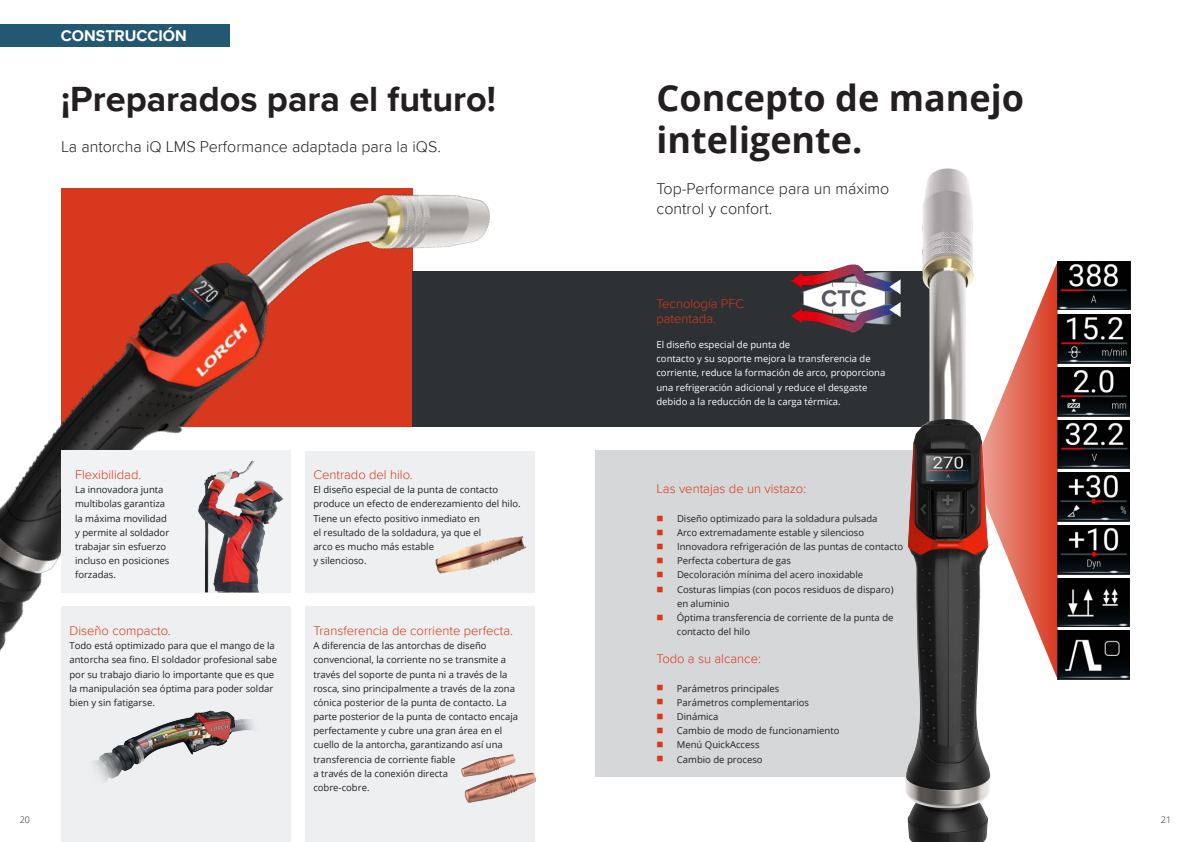
<style>
.page{position:relative;width:1191px;height:842px;background:#fff}
.page>*{position:absolute;margin:0;border:0;box-sizing:border-box;transform-origin:0 0}
.t1{font:700 36px "Open Sans";color:#231f20}
.t2{font:700 36px "Proxima Nova";color:#231f20}
.t3{font:300 16px/20px "Proxima Nova";color:#231f20}
.t4{font:700 16px "Proxima Nova";color:#fff}
.t5{font:300 13px/15px "Proxima Nova";color:#d8381e}
.t6{font:9.5px/14.2px "Open Sans";color:#231f20}
.t7{font:9.5px/14.2px "Open Sans";color:#fff}
.t8{font:9.5px "Wingdings";color:#d8381e}
.t9{font:300 9px "Open Sans";color:#231f20}
</style>
<div class="page">
<img style="left:0;top:188px;width:500px;height:464px">
<div style="left:595px;top:451px;width:352px;height:326px;background:#d6d7d9"></div>
<div style="left:0;top:24px;width:230px;height:23px;background:#235872"></div>
<div style="left:61px;top:607px;width:230px;height:235px;background:#edeff0"></div>
<div style="left:305px;top:451px;width:229px;height:141px;background:#edeff0"></div>
<div style="left:305px;top:607px;width:229px;height:235px;background:#edeff0"></div>
<img style="left:461px;top:754px;width:75px;height:48px">
<img style="left:92px;top:710px;width:162px;height:72px">
<img style="left:435px;top:536px;width:91px;height:38px">
<div style="left:61px;top:451px;width:230px;height:142px;background:#f0f2f3"></div>
<img style="left:198px;top:461px;width:85px;height:132px">
<div style="left:1051px;top:263px;width:6px;height:415px;background:#d93e25"></div>
<img style="left:1057px;top:631px;width:73px;height:49px">
<img style="left:1057px;top:261px;width:73px;height:49px">
<img style="left:1057px;top:315px;width:73px;height:48px">
<img style="left:1057px;top:367px;width:73px;height:49px">
<img style="left:1057px;top:420px;width:73px;height:49px">
<img style="left:1057px;top:473px;width:73px;height:48px">
<img style="left:1057px;top:526px;width:73px;height:48px">
<img style="left:1057px;top:578px;width:73px;height:49px">
<div style="left:412px;top:271px;width:534px;height:156px;background:#2e3134"></div>
<img style="left:791px;top:265px;width:55px;height:66px">
<img style="left:846px;top:168px;width:205px;height:674px">
<p class="t4" style="left:61px;top:23px;width:127px">CONSTRUCCIÓN</p>
<p class="t2" style="left:61px;top:72px;width:436px">¡Preparados para el futuro!</p>
<p class="t3" style="left:61px;top:135px;width:381px">La antorcha iQ LMS Performance adaptada para la iQS.</p>
<p class="t5" style="left:75px;top:467px;width:68px">Flexibilidad.</p>
<p class="t6" style="left:75px;top:482px;width:90px">La innovadora junta</p>
<p class="t6" style="left:75px;top:497px;width:92px">multibolas garantiza</p>
<p class="t6" style="left:75px;top:511px;width:93px">la máxima movilidad</p>
<p class="t6" style="left:75px;top:525px;width:96px">y permite al soldador</p>
<p class="t6" style="left:75px;top:539px;width:93px">trabajar sin esfuerzo</p>
<p class="t6" style="left:75px;top:553px;width:96px">incluso en posiciones</p>
<p class="t6" style="left:75px;top:567px;width:42px">forzadas.</p>
<p class="t5" style="left:69px;top:622px;width:103px">Diseño compacto.</p>
<p class="t6" style="left:69px;top:638px;width:209px">Todo está optimizado para que el mango de la antorcha sea fino. El soldador profesional sabe por su trabajo diario lo importante que es que la manipulación sea óptima para poder soldar bien y sin fatigarse.</p>
<p class="t5" style="left:313px;top:467px;width:101px">Centrado del hilo.</p>
<p class="t6" style="left:313px;top:482px;width:186px">El diseño especial de la punta de contacto</p>
<p class="t6" style="left:313px;top:497px;width:209px">produce un efecto de enderezamiento del hilo.<br>Tiene un efecto positivo inmediato en</p>
<p class="t6" style="left:313px;top:525px;width:169px">el resultado de la soldadura, ya que el</p>
<p class="t6" style="left:313px;top:539px;width:122px">arco es mucho más estable</p>
<p class="t6" style="left:313px;top:553px;width:55px">y silencioso.</p>
<p class="t5" style="left:313px;top:622px;width:201px">Transferencia de corriente perfecta.</p>
<p class="t6" style="left:313px;top:638px;width:175px">A diferencia de las antorchas de diseño</p>
<p class="t6" style="left:313px;top:653px;width:206px">convencional, la corriente no se transmite a través del soporte de punta ni a través de la rosca, sino principalmente a través de la zona cónica posterior de la punta de contacto. La parte posterior de la punta de contacto encaja perfectamente y cubre una gran área en el</p>
<p class="t6" style="left:313px;top:738px;width:191px">cuello de la antorcha, garantizando así una transferencia de corriente fiable<br>a través de la conexión directa cobre-cobre.</p>
<p class="t1" style="left:656px;top:72px;width:369px">Concepto de manejo</p>
<p class="t1" style="left:656px;top:115px;width:207px">inteligente.</p>
<p class="t3" style="left:656px;top:178px;width:234px">Top-Performance para un máximo control y confort.</p>
<p class="t5" style="left:656px;top:296px;width:89px">Tecnología PFC patentada.</p>
<p class="t7" style="left:656px;top:337px;width:230px">El diseño especial de punta de<br>contacto y su soporte mejora la transferencia de corriente, reduce la formación de arco, proporciona una refrigeración adicional y reduce el desgaste debido a la reducción de la carga térmica.</p>
<p class="t5" style="left:656px;top:481px;width:151px">Las ventajas de un vistazo:</p>
<p class="t8" style="left:656px;top:513px;width:9px">■</p>
<p class="t6" style="left:677px;top:511px;width:202px">Diseño optimizado para la soldadura pulsada</p>
<p class="t8" style="left:656px;top:527px;width:9px">■</p>
<p class="t6" style="left:677px;top:525px;width:189px">Arco extremadamente estable y silencioso</p>
<p class="t8" style="left:656px;top:541px;width:9px">■</p>
<p class="t6" style="left:677px;top:539px;width:228px">Innovadora refrigeración de las puntas de contacto</p>
<p class="t8" style="left:656px;top:556px;width:9px">■</p>
<p class="t6" style="left:677px;top:553px;width:115px">Perfecta cobertura de gas</p>
<p class="t8" style="left:656px;top:570px;width:9px">■</p>
<p class="t6" style="left:677px;top:567px;width:188px">Decoloración mínima del acero inoxidable</p>
<p class="t6" style="left:677px;top:582px;width:218px">Costuras limpias (con pocos residuos de disparo) en aluminio</p>
<p class="t8" style="left:656px;top:584px;width:9px">■</p>
<p class="t8" style="left:656px;top:612px;width:9px">■</p>
<p class="t6" style="left:677px;top:610px;width:218px">Óptima transferencia de corriente de la punta de contacto del hilo</p>
<p class="t5" style="left:656px;top:651px;width:106px">Todo a su alcance:</p>
<p class="t8" style="left:656px;top:683px;width:9px">■</p>
<p class="t6" style="left:677px;top:681px;width:104px">Parámetros principales</p>
<p class="t8" style="left:656px;top:697px;width:9px">■</p>
<p class="t6" style="left:677px;top:695px;width:134px">Parámetros complementarios</p>
<p class="t8" style="left:656px;top:711px;width:9px">■</p>
<p class="t6" style="left:677px;top:709px;width:43px">Dinámica</p>
<p class="t8" style="left:656px;top:725px;width:9px">■</p>
<p class="t6" style="left:677px;top:723px;width:164px">Cambio de modo de funcionamiento</p>
<p class="t6" style="left:677px;top:738px;width:84px">Menú QuickAccess</p>
<p class="t6" style="left:677px;top:752px;width:87px">Cambio de proceso</p>
<p class="t8" style="left:656px;top:739px;width:9px">■</p>
<p class="t8" style="left:656px;top:754px;width:9px">■</p>
<p class="t9" style="left:20px;top:813px;width:12px">20</p>
<p class="t9" style="left:1160px;top:813px;width:12px">21</p>
</div>
